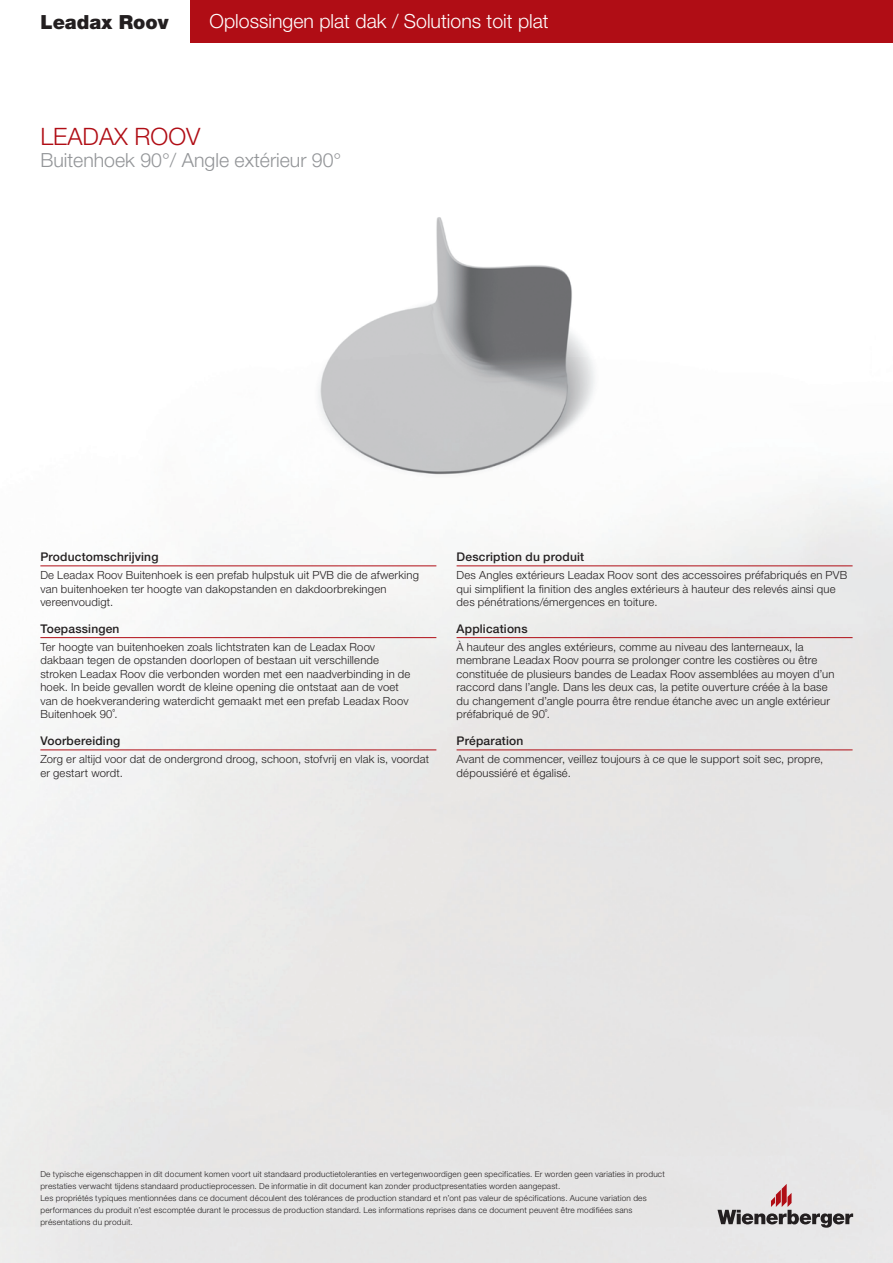
<style>
.page{position:relative;width:893px;height:1263px;background:#fff}
.page>*{position:absolute;margin:0;border:0;box-sizing:border-box;transform-origin:0 0}
.t1{font:300 24px "Helvetica Neue LT Std";color:#b00d15}
.t2{font:300 19.5px "Helvetica Neue LT Std";color:#fff}
.t3{font:300 19.5px "Helvetica Neue LT Std";color:#939598}
.t4{font:900 19.5px "Helvetica Neue LT Std";color:#231f20}
.t5{font:500 12px "Helvetica Neue LT Std";letter-spacing:.015em;color:#231f20}
.t6{font:300 11.25px/13.5px "Helvetica Neue LT Std";letter-spacing:.015em;color:#231f20}
.t7{font:300 8.25px/12px "Helvetica Neue LT Std";letter-spacing:.025em;color:#231f20}
</style>
<div class="page">
<img style="left:0;top:0;width:893px;height:1263px">
<hr style="left:40px;top:566px;width:396px;height:1px;background:#b00d15">
<hr style="left:40px;top:637px;width:396px;height:1px;background:#b00d15">
<hr style="left:40px;top:750px;width:396px;height:1px;background:#b00d15">
<hr style="left:457px;top:566px;width:396px;height:1px;background:#b00d15">
<hr style="left:457px;top:637px;width:396px;height:1px;background:#b00d15">
<hr style="left:457px;top:750px;width:396px;height:1px;background:#b00d15">
<div style="left:191px;top:0;width:702px;height:43px;background:#b00d15"></div>
<svg style="left:717px;top:1184px;width:136px;height:44px;background:#c2bbbc"></svg>
<img style="left:263px;top:183px;width:387px;height:357px">
<h2 class="t4" style="left:40px;top:11px;width:130px">Leadax Roov</h2>
<h2 class="t2" style="left:210px;top:9px;width:341px">Oplossingen plat dak / Solutions toit plat</h2>
<h1 class="t1" style="left:40px;top:121px;width:162px">LEADAX ROOV</h1>
<h2 class="t3" style="left:40px;top:149px;width:302px">Buitenhoek 90°/ Angle extérieur 90°</h2>
<p class="t5" style="left:40px;top:550px;width:120px">Productomschrijving</p>
<p class="t6" style="left:40px;top:568px;width:380px">De Leadax Roov Buitenhoek is een prefab hulpstuk uit PVB die de afwerking van buitenhoeken ter hoogte van dakopstanden en dakdoorbrekingen vereenvoudigt.</p>
<p class="t5" style="left:40px;top:622px;width:81px">Toepassingen</p>
<p class="t6" style="left:40px;top:640px;width:372px">Ter hoogte van buitenhoeken zoals lichtstraten kan de Leadax Roov dakbaan tegen de opstanden doorlopen of bestaan uit verschillende stroken Leadax Roov die verbonden worden met een naadverbinding in de hoek. In beide gevallen wordt de kleine opening die ontstaat aan de voet van de hoekverandering waterdicht gemaakt met een prefab Leadax Roov Buitenhoek 90˚.</p>
<p class="t5" style="left:40px;top:734px;width:81px">Voorbereiding</p>
<p class="t6" style="left:40px;top:752px;width:390px">Zorg er altijd voor dat de ondergrond droog, schoon, stofvrij en vlak is, voordat er gestart wordt.</p>
<p class="t5" style="left:457px;top:550px;width:129px">Description du produit</p>
<p class="t6" style="left:457px;top:568px;width:392px">Des Angles extérieurs Leadax Roov sont des accessoires préfabriqués en PVB qui simplifient la finition des angles extérieurs à hauteur des relevés ainsi que des pénétrations/émergences en toiture.</p>
<p class="t5" style="left:457px;top:622px;width:73px">Applications</p>
<p class="t6" style="left:457px;top:640px;width:379px">À hauteur des angles extérieurs, comme au niveau des lanterneaux, la membrane Leadax Roov pourra se prolonger contre les costières ou être constituée de plusieurs bandes de Leadax Roov assemblées au moyen d’un raccord dans l’angle. Dans les deux cas, la petite ouverture créée à la base du changement d’angle pourra être rendue étanche avec un angle extérieur préfabriqué de 90˚.</p>
<p class="t5" style="left:457px;top:734px;width:68px">Préparation</p>
<p class="t6" style="left:457px;top:752px;width:368px">Avant de commencer, veillez toujours à ce que le support soit sec, propre, dépoussiéré et égalisé.</p>
<p class="t7" style="left:40px;top:1167px;width:626px">De typische eigenschappen in dit document komen voort uit standaard productietoleranties en vertegenwoordigen geen specificaties. Er worden geen variaties in product prestaties verwacht tijdens standaard productieprocessen. De informatie in dit document kan zonder productpresentaties worden aangepast.<br>Les propriétés typiques mentionnées dans ce document découlent des tolérances de production standard et n’ont pas valeur de spécifications. Aucune variation des performances du produit n’est escomptée durant le processus de production standard. Les informations reprises dans ce document peuvent être modifiées sans présentations du produit.</p>
</div>
